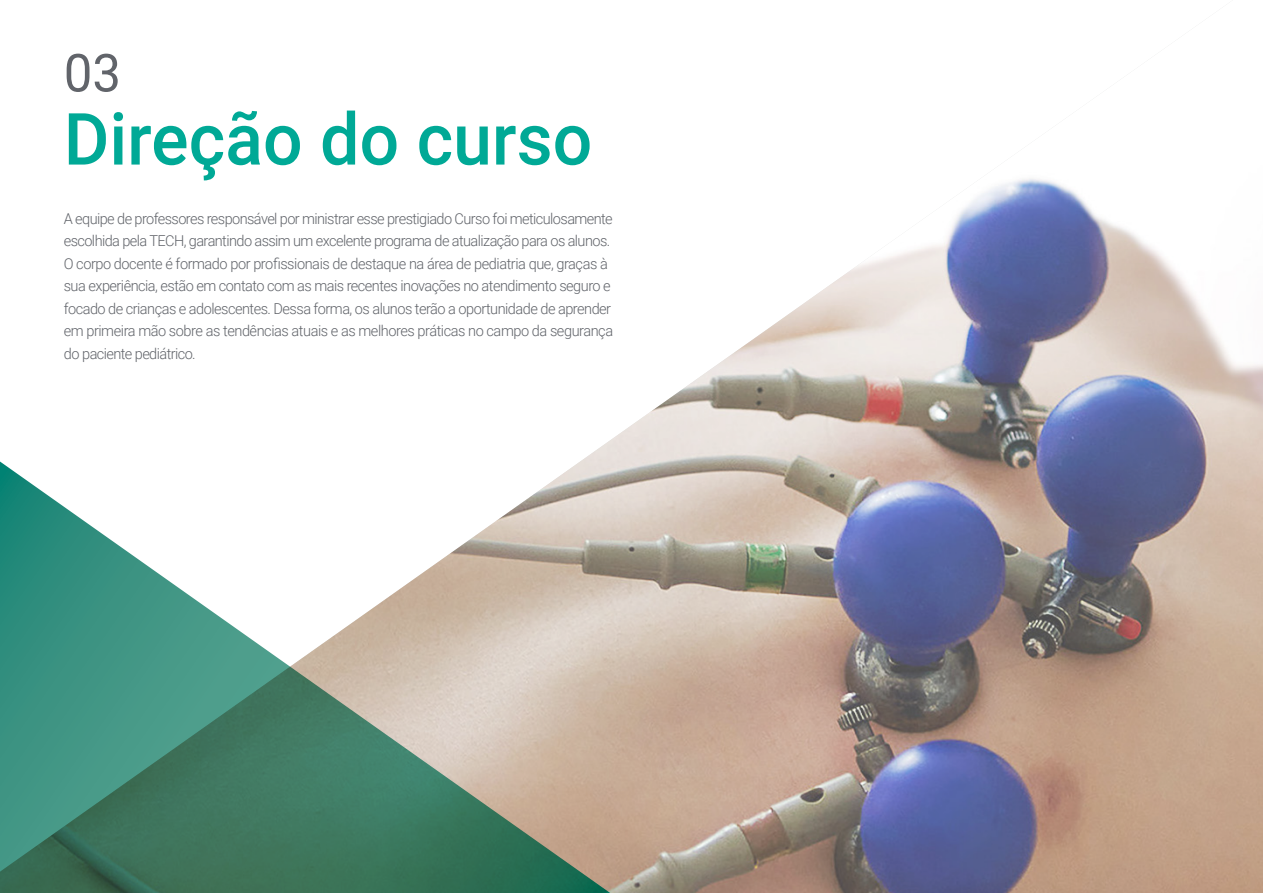
<style>
.page{position:relative;width:1263px;height:893px;background:#fff}
.page>*{position:absolute;margin:0;border:0;box-sizing:border-box;transform-origin:0 0}
.t1{font:500 72px "Roboto";color:#00a996}
.t2{font:52.5px "Roboto";color:#61646a}
.t3{font:300 15px/22.5px "Roboto";letter-spacing:-.035em;color:#61646a}
</style>
<div class="page">
<img style="left:602px;top:179px;width:661px;height:714px">
<svg style="left:0;top:446px;width:640px;height:447px"></svg>
<h2 class="t2" style="left:64px;top:36px;width:59px">03</h2>
<h1 class="t1" style="left:64px;top:89px;width:530px">Direção do curso</h1>
<p class="t3" style="left:64px;top:207px;width:551px">A equipe de professores responsável por ministrar esse prestigiado Curso foi meticulosamente escolhida pela TECH, garantindo assim um excelente programa de atualização para os alunos.<br>O corpo docente é formado por profissionais de destaque na área de pediatria que, graças à sua experiência, estão em contato com as mais recentes inovações no atendimento seguro e focado de crianças e adolescentes. Dessa forma, os alunos terão a oportunidade de aprender em primeira mão sobre as tendências atuais e as melhores práticas no campo da segurança do paciente pediátrico.</p>
</div>
